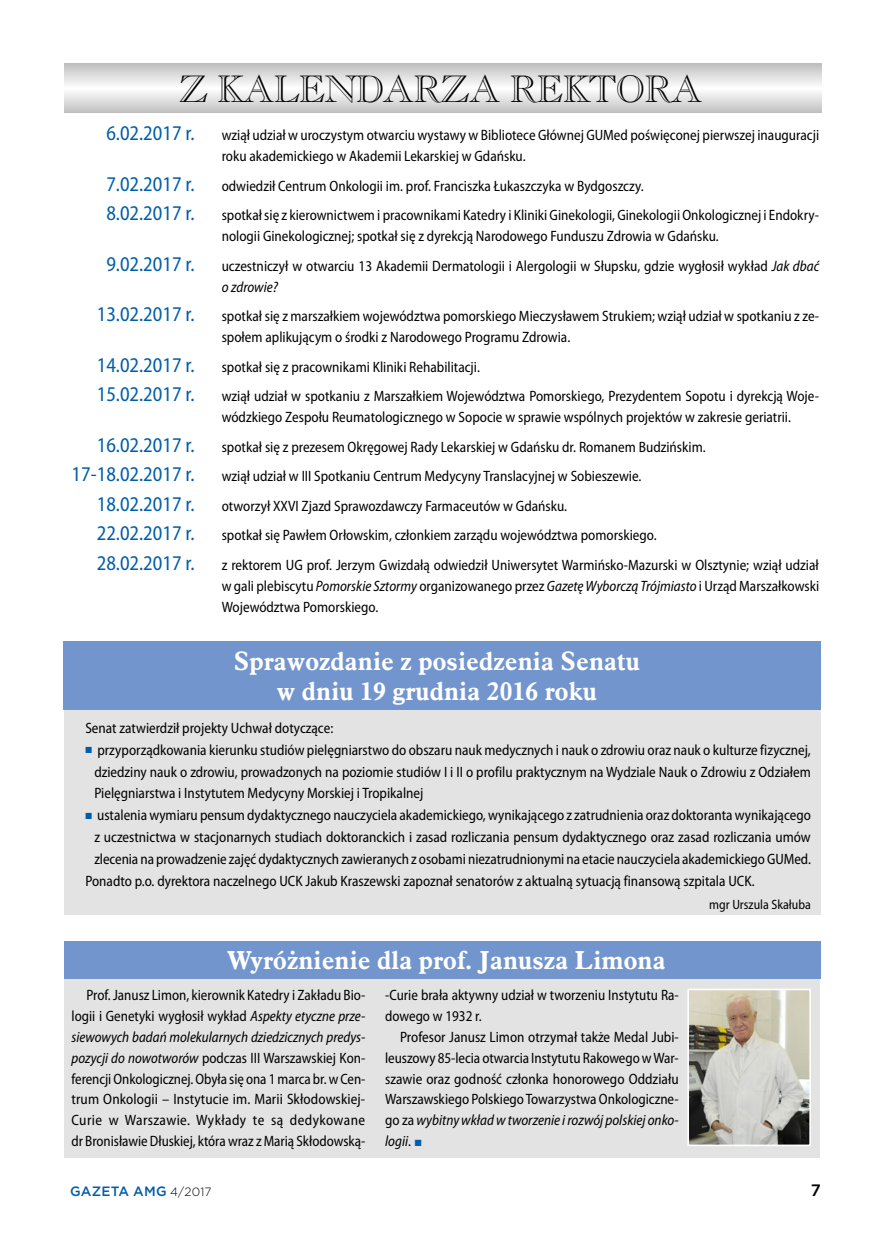
<style>
.page{position:relative;width:872px;height:1234px;background:#fff}
.page>*{position:absolute;margin:0;border:0;box-sizing:border-box;transform-origin:0 0}
.t1{font:37.5px "Caslon Opnface EU";color:#000;scale:.96 1}
.t2{font:700 25.5px/30.6px "Aldine 721 EU";letter-spacing:.005em;color:#fff;text-align:center}
.t3{font:semi-condensed 21px "Myriad Pro";color:#005da9;scale:.96 1}
.t4{font:500 16.5px "Gotham";color:#000}
.t5{font:semi-condensed 15px/21px "Myriad Pro";color:#000;scale:.96 1}
.t6{font:semi-condensed 15px/20.9px "Myriad Pro";color:#000;text-align:justify;scale:.95 1}
.t7{font:semi-condensed 13.5px "Myriad Pro";color:#000;scale:.96 1}
.t8{font:500 13.5px "Gotham";letter-spacing:.015em;color:#005da9}
.s1{font-style:italic}
.s2{color:#005da9}
.s3{font-weight:300;font-size:12px;color:#000}
</style>
<div class="page">
<div style="left:64px;top:940px;width:756px;height:216px;background:#e3e3e3"></div>
<div style="left:64px;top:940px;width:756px;height:38px;background:#7295cd"></div>
<img style="left:690px;top:991px;width:118px;height:151px">
<div style="left:687px;top:988px;width:124px;height:157px;border:2px solid #fff"></div>
<svg style="left:65px;top:64px;width:756px;height:49px"></svg>
<div style="left:64px;top:672px;width:756px;height:243px;background:#e3e3e3"></div>
<div style="left:64px;top:641px;width:757px;height:68px;background:#7295cd"></div>
<h1 class="t1" style="left:179px;top:66px;width:546px">Z KALENDARZA REKTORA</h1>
<h3 class="t3" style="left:106px;top:120px;width:93px">6.02.2017 r.</h3>
<p class="t5" style="left:222px;top:124px;width:624px">wziął udział w uroczystym otwarciu wystawy w Bibliotece Głównej GUMed poświęconej pierwszej inauguracji roku akademickiego w Akademii Lekarskiej w Gdańsku.</p>
<h3 class="t3" style="left:106px;top:170px;width:93px">7.02.2017 r.</h3>
<p class="t5" style="left:222px;top:175px;width:441px">odwiedził Centrum Onkologii im. prof. Franciszka Łukaszczyka w Bydgoszczy.</p>
<h3 class="t3" style="left:106px;top:200px;width:94px">8.02.2017 r.</h3>
<p class="t5" style="left:222px;top:204px;width:624px">spotkał się z kierownictwem i pracownikami Katedry i Kliniki Ginekologii, Ginekologii Onkologicznej i Endokry&shy;nologii Ginekologicznej; spotkał się z dyrekcją Narodowego Funduszu Zdrowia w Gdańsku.</p>
<h3 class="t3" style="left:106px;top:251px;width:93px">9.02.2017 r.</h3>
<p class="t5" style="left:222px;top:255px;width:624px">uczestniczył w otwarciu 13 Akademii Dermatologii i Alergologii w Słupsku, gdzie wygłosił wykład <span class="s1">Jak dbać o zdrowie?</span></p>
<h3 class="t3" style="left:97px;top:301px;width:103px">13.02.2017 r.</h3>
<p class="t5" style="left:222px;top:305px;width:624px">spotkał się z marszałkiem województwa pomorskiego Mieczysławem Strukiem; wziął udział w spotkaniu z ze&shy;społem aplikującym o środki z Narodowego Programu Zdrowia.</p>
<h3 class="t3" style="left:97px;top:352px;width:103px">14.02.2017 r.</h3>
<p class="t5" style="left:222px;top:356px;width:270px">spotkał się z pracownikami Kliniki Rehabilitacji.</p>
<h3 class="t3" style="left:97px;top:381px;width:103px">15.02.2017 r.</h3>
<p class="t5" style="left:222px;top:385px;width:624px">wziął udział w spotkaniu z Marszałkiem Województwa Pomorskiego, Prezydentem Sopotu i dyrekcją Woje&shy;wódzkiego Zespołu Reumatologicznego w Sopocie w sprawie wspólnych projektów w zakresie geriatrii.</p>
<h3 class="t3" style="left:97px;top:432px;width:103px">16.02.2017 r.</h3>
<p class="t5" style="left:222px;top:436px;width:506px">spotkał się z prezesem Okręgowej Rady Lekarskiej w Gdańsku dr. Romanem Budzińskim.</p>
<h3 class="t3" style="left:72px;top:461px;width:130px">17-18.02.2017 r.</h3>
<p class="t5" style="left:222px;top:465px;width:439px">wziął udział w III Spotkaniu Centrum Medycyny Translacyjnej w Sobieszewie.</p>
<h3 class="t3" style="left:97px;top:491px;width:103px">18.02.2017 r.</h3>
<p class="t5" style="left:222px;top:495px;width:361px">otworzył XXVI Zjazd Sprawozdawczy Farmaceutów w Gdańsku.</p>
<h3 class="t3" style="left:97px;top:520px;width:103px">22.02.2017 r.</h3>
<p class="t5" style="left:222px;top:524px;width:454px">spotkał się Pawłem Orłowskim, członkiem zarządu województwa pomorskiego.</p>
<h3 class="t3" style="left:97px;top:550px;width:104px">28.02.2017 r.</h3>
<p class="t5" style="left:222px;top:554px;width:624px;text-align:justify">z rektorem UG prof. Jerzym Gwizdałą odwiedził Uniwersytet Warmińsko-Mazurski w Olsztynie; wziął udział w gali plebiscytu <span class="s1">Pomorskie Sztormy</span> organizowanego przez <span class="s1">Gazetę Wyborczą Trójmiasto</span> i Urząd Marszałkowski Województwa Pomorskiego.</p>
<h2 class="t2" style="left:234px;top:645px;width:408px">Sprawozdanie z posiedzenia Senatu w dniu 19 grudnia 2016 roku</h2>
<p class="t5" style="left:85px;top:716px;width:260px">Senat zatwierdził projekty Uchwał dotyczące:</p>
<p class="t5" style="left:94px;top:738px;width:748px;line-height:21.9px;text-align:justify;text-indent:-9px"><span class="s2">■</span> przyporządkowania kierunku studiów pielęgniarstwo do obszaru nauk medycznych i nauk o zdrowiu oraz nauk o kulturze fizycznej, dziedziny nauk o zdrowiu, prowadzonych na poziomie studiów I i II o profilu praktycznym na Wydziale Nauk o Zdrowiu z Odziałem Pielęgniarstwa i Instytutem Medycyny Morskiej i Tropikalnej</p>
<p class="t5" style="left:85px;top:804px;width:757px"><span class="s2">■</span> ustalenia wymiaru pensum dydaktycznego nauczyciela akademickiego, wynikającego z zatrudnienia oraz doktoranta wynikającego</p>
<p class="t5" style="left:94px;top:826px;width:748px">z uczestnictwa w stacjonarnych studiach doktoranckich i zasad rozliczania pensum dydaktycznego oraz zasad rozliczania umów</p>
<p class="t6" style="left:94px;top:848px;width:756px">zlecenia na prowadzenie zajęć dydaktycznych zawieranych z osobami niezatrudnionymi na etacie nauczyciela akademickiego GUMed.</p>
<p class="t5" style="left:85px;top:870px;width:698px">Ponadto p.o. dyrektora naczelnego UCK Jakub Kraszewski zapoznał senatorów z aktualną sytuacją finansową szpitala UCK.</p>
<p class="t7" style="left:709px;top:895px;width:107px">mgr Urszula Skałuba</p>
<h2 class="t2" style="left:227px;top:944px;width:440px">Wyróżnienie dla prof. Janusza Limona</h2>
<p class="t6" style="left:72px;top:984px;width:311px;text-indent:15px">Prof. Janusz Limon, kierownik Katedry i Zakładu Bio&shy;logii i Genetyki wygłosił wykład <span class="s1">Aspekty etyczne prze&shy;siewowych badań molekularnych dziedzicznych predys&shy;pozycji do nowotworów</span> podczas III Warszawskiej Kon&shy;ferencji Onkologicznej. Obyła się ona 1 marca br. w Cen&shy;trum Onkologii – Instytucie im. Marii Skłodowskiej-Curie w Warszawie. Wykłady te są dedykowane dr Bronisławie Dłuskiej, która wraz z Marią Skłodowską-</p>
<p class="t6" style="left:385px;top:984px;width:311px">-Curie brała aktywny udział w tworzeniu Instytutu Ra&shy;dowego w 1932 r.</p>
<p class="t5" style="left:385px;top:1025px;width:307px;text-align:justify;text-indent:15px">Profesor Janusz Limon otrzymał także Medal Jubi&shy;leuszowy 85-lecia otwarcia Instytutu Rakowego w War&shy;szawie oraz godność członka honorowego Oddziału Warszawskiego Polskiego Towarzystwa Onkologiczne&shy;go za <span class="s1">wybitny wkład w tworzenie i rozwój polskiej onko&shy;logii</span>. <span class="s2">■</span></p>
<p class="t8" style="left:70px;top:1182px;width:143px">GAZETA AMG <span class="s3">4/2017</span></p>
<p class="t4" style="left:811px;top:1179px;width:12px">7</p>
</div>
